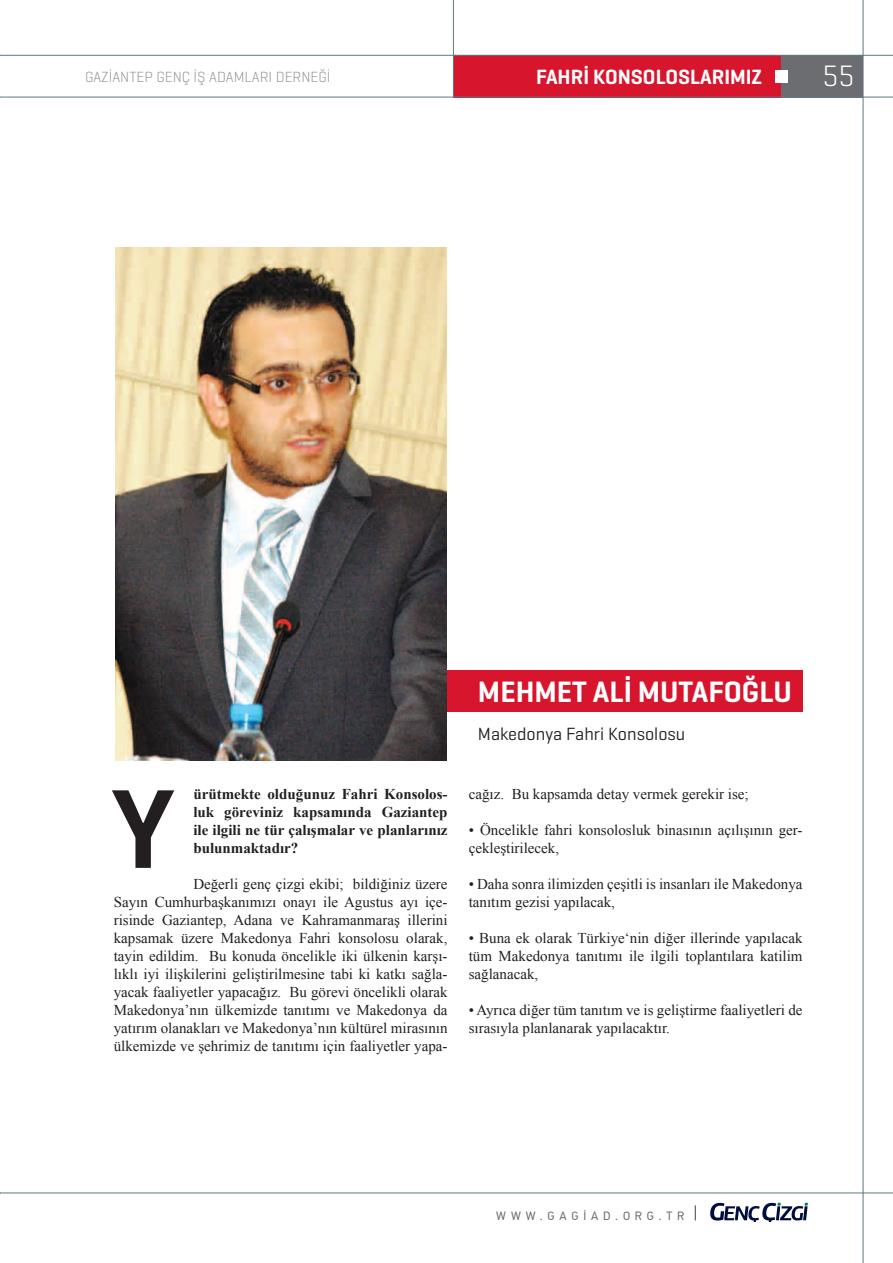
<style>
.page{position:relative;width:893px;height:1263px;background:#fff}
.page>*{position:absolute;margin:0;border:0;box-sizing:border-box;transform-origin:0 0}
.t1{font:700 112.5px "PF Din Display Pro";color:#231f20}
.t2{font:600 30px "Geogrotesque";color:#fff}
.t3{font:300 30px "Geogrotesque";color:#fff}
.t4{font:600 21px "Geogrotesque";color:#fff}
.t5{font:18px "Geogrotesque";color:#231f20}
.t6{font:15px/18px "Times New Roman";color:#231f20}
.t7{font:700 15px/18px "Times New Roman";color:#231f20;text-align:justify}
.t8{font:300 15px "Geogrotesque";color:#939598}
.t9{font:12px "PF Din Text Pro";letter-spacing:.4em;color:#6c6d70}
</style>
<div class="page">
<div style="left:413px;top:670px;width:390px;height:41px;background:#d7162e"></div>
<div style="left:453px;top:55px;width:329px;height:42px;background:#d7162e"></div>
<div style="left:782px;top:55px;width:81px;height:42px;background:#6c6d70"></div>
<div style="left:775px;top:70px;width:13px;height:13px;background:#fff"></div>
<hr style="left:0;top:55px;width:893px;height:1px;background:#647882">
<hr style="left:863px;top:0;width:1px;height:1263px;background:#647882">
<hr style="left:453px;top:0;width:1px;height:97px;background:#647882">
<hr style="left:0;top:97px;width:893px;height:1px;background:#647882">
<hr style="left:0;top:1192px;width:893px;height:1px;background:#647882">
<svg style="left:710px;top:1202px;width:98px;height:20px"></svg>
<svg style="left:695px;top:1205px;width:1px;height:15px"></svg>
<img style="left:116px;top:247px;width:330px;height:514px">
<p class="t8" style="left:85px;top:67px;width:247px">GAZİANTEP GENÇ İŞ ADAMLARI DERNEĞİ</p>
<h3 class="t4" style="left:536px;top:64px;width:227px">FAHRİ KONSOLOSLARIMIZ</h3>
<h2 class="t3" style="left:822px;top:57px;width:34px">55</h2>
<p class="t7" style="left:193px;top:784px;width:256px">ürütmekte olduğunuz Fahri Konsolos&shy;luk göreviniz kapsamında Gaziantep ile ilgili ne tür çalışmalar ve planlarınız bulunmaktadır?</p>
<p class="t6" style="left:114px;top:874px;width:335px;text-align:justify;text-indent:80px">Değerli genç çizgi ekibi; bildiğiniz üzere Sayın Cumhurbaşkanımızı onayı ile Agustus ayı içe&shy;risinde Gaziantep, Adana ve Kahramanmaraş illerini kapsamak üzere Makedonya Fahri konsolosu olarak, tayin edildim. Bu konuda öncelikle iki ülkenin karşı&shy;lıklı iyi ilişkilerini geliştirilmesine tabi ki katkı sağla&shy;yacak faaliyetler yapacağız. Bu görevi öncelikli olarak Makedonya’nın ülkemizde tanıtımı ve Makedonya da yatırım olanakları ve Makedonya’nın kültürel mirasının ülkemizde ve şehrimiz de tanıtımı için faaliyetler yapa-</p>
<h1 class="t1" style="left:111px;top:761px;width:66px">Y</h1>
<h2 class="t2" style="left:478px;top:673px;width:41px">MEHMET</h2>
<h2 class="t2" style="left:593px;top:673px;width:85px">ALI MUTAFOĞLU</h2>
<p class="t5" style="left:478px;top:722px;width:209px">Makedonya Fahri Konsolosu</p>
<p class="t6" style="left:469px;top:785px;width:281px">cağız. Bu kapsamda detay vermek gerekir ise;</p>
<p class="t6" style="left:469px;top:821px;width:335px">• Öncelikle fahri konsolosluk binasının açılışının ger&shy;çekleştirilecek,</p>
<p class="t6" style="left:469px;top:875px;width:335px">• Daha sonra ilimizden çeşitli is insanları ile Makedonya tanıtım gezisi yapılacak,</p>
<p class="t6" style="left:469px;top:929px;width:335px;text-align:justify">• Buna ek olarak Türkiye‘nin diğer illerinde yapılacak tüm Makedonya tanıtımı ile ilgili toplantılara katilim sağlanacak,</p>
<p class="t6" style="left:469px;top:1001px;width:335px">• Ayrıca diğer tüm tanıtım ve is geliştirme faaliyetleri de sırasıyla planlanarak yapılacaktır.</p>
<p class="t9" style="left:496px;top:1209px;width:190px">WWW.GAGİAD.ORG.TR</p>
</div>
